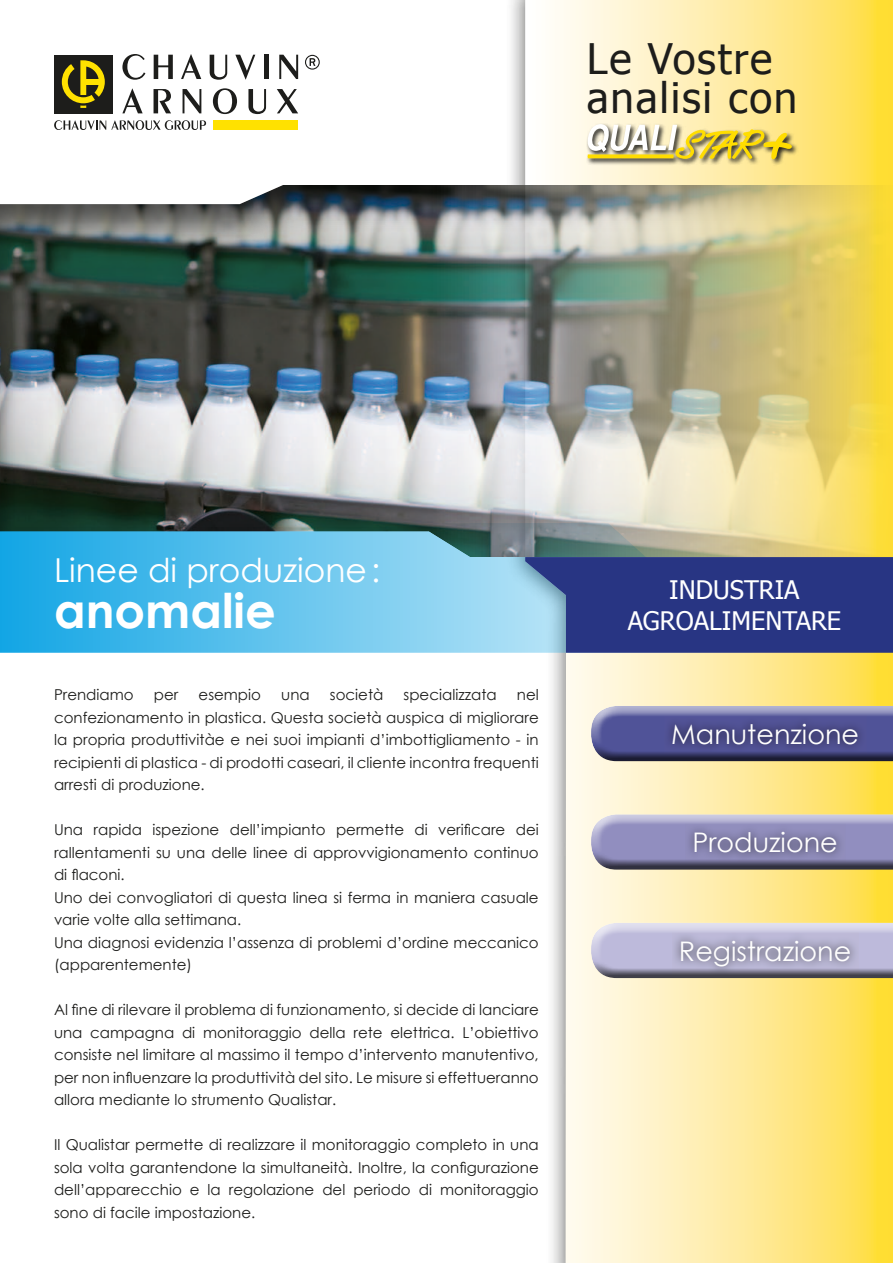
<style>
.page{position:relative;width:893px;height:1263px;background:#fff}
.page>*{position:absolute;margin:0;border:0;box-sizing:border-box;transform-origin:0 0}
.t1{font:700 48px "Century Gothic";color:#fff}
.t2{font:42px/39px "Frutiger";letter-spacing:.04em;color:#1d1d1b}
.t3{font:33px "Century Gothic";color:#fff}
.t4{font:27px "Century Gothic";color:#fff}
.t5{font:25.5px/30.6px "Frutiger";color:#fff;text-align:center}
.t6{font:15px/22.5px "Century Gothic";color:#1d1d1b;text-align:justify}
</style>
<div class="page">
<div style="left:504px;top:0;width:389px;height:1263px;background:#1d1d1b;opacity:.75"></div>
<svg style="left:525px;top:0;width:368px;height:1263px;background:#fdecab"></svg>
<svg style="left:0;top:557px;width:525px;height:96px;background:#5fc2ec"></svg>
<div style="left:214px;top:120px;width:84px;height:10px;background:#ffe100"></div>
<div style="left:54px;top:55px;width:59px;height:58px;background:#1d1d1b"></div>
<svg style="left:62px;top:60px;width:43px;height:48px"></svg>
<svg style="left:122px;top:54px;width:23px;height:26px"></svg>
<svg style="left:154px;top:55px;width:19px;height:24px"></svg>
<svg style="left:181px;top:54px;width:20px;height:25px"></svg>
<svg style="left:210px;top:55px;width:17px;height:25px"></svg>
<svg style="left:235px;top:55px;width:20px;height:25px"></svg>
<hr style="left:264px;top:55px;width:4px;height:24px;background:#1d1d1b">
<svg style="left:279px;top:55px;width:19px;height:24px"></svg>
<svg style="left:122px;top:88px;width:21px;height:25px"></svg>
<svg style="left:154px;top:89px;width:17px;height:24px"></svg>
<svg style="left:183px;top:89px;width:18px;height:24px"></svg>
<svg style="left:213px;top:88px;width:24px;height:26px"></svg>
<svg style="left:248px;top:89px;width:18px;height:25px"></svg>
<svg style="left:277px;top:89px;width:21px;height:24px"></svg>
<svg style="left:54px;top:120px;width:152px;height:10px"></svg>
<svg style="left:305px;top:55px;width:15px;height:15px"></svg>
<svg style="left:525px;top:557px;width:368px;height:96px;background:#34458c"></svg>
<div style="left:580px;top:695px;width:313px;height:61px;background:#fff;opacity:.75"></div>
<div style="left:587px;top:711px;width:306px;height:61px;background:#1d1d1b;opacity:.75"></div>
<div style="left:580px;top:803px;width:313px;height:61px;background:#fff;opacity:.75"></div>
<div style="left:587px;top:819px;width:306px;height:61px;background:#1d1d1b;opacity:.75"></div>
<div style="left:580px;top:912px;width:313px;height:61px;background:#fff;opacity:.75"></div>
<div style="left:587px;top:928px;width:306px;height:61px;background:#1d1d1b;opacity:.75"></div>
<svg style="left:586px;top:123px;width:212px;height:43px;background:#ddce98"></svg>
<img style="left:588px;top:124px;width:203px;height:35px">
<div style="left:0;top:184px;width:893px;height:373px;background:#1d1d1b;opacity:.75"></div>
<h2 class="t2" style="left:587px;top:38px;width:212px">Le Vostre analisi con</h2>
<h3 class="t3" style="left:54px;top:547px;width:328px">Linee di produzione:</h3>
<h1 class="t1" style="left:54px;top:574px;width:223px">anomalie</h1>
<p class="t6" style="left:54px;top:683px;width:81px">Prendiamo</p>
<p class="t6" style="left:154px;top:683px;width:26px">per</p>
<p class="t6" style="left:199px;top:683px;width:64px">esempio</p>
<p class="t6" style="left:281px;top:683px;width:30px">una</p>
<p class="t6" style="left:330px;top:683px;width:55px">società</p>
<p class="t6" style="left:404px;top:683px;width:95px">specializzata</p>
<p class="t6" style="left:54px;top:683px;width:486px;text-indent:463px">nel confezionamento in plastica. Questa società auspica di migliorare la propria produttivitàe e nei suoi impianti d’imbottigliamento - in recipienti di plastica - di prodotti caseari, il cliente incontra frequenti arresti di produzione.</p>
<p class="t6" style="left:54px;top:818px;width:486px;text-align:left">Una rapida ispezione dell’impianto permette di verificare dei rallentamenti su una delle linee di approvvigionamento continuo di flaconi.<br>Uno dei convogliatori di questa linea si ferma in maniera casuale varie volte alla settimana.<br>Una diagnosi evidenzia l’assenza di problemi d’ordine meccanico (apparentemente)</p>
<p class="t6" style="left:54px;top:998px;width:486px">Al fine di rilevare il problema di funzionamento, si decide di lanciare una campagna di monitoraggio della rete elettrica. L’obiettivo consiste nel limitare al massimo il tempo d’intervento manutentivo, per non influenzare la produttività del sito. Le misure si effettueranno allora mediante lo strumento Qualistar.</p>
<p class="t6" style="left:54px;top:1133px;width:486px">Il Qualistar permette di realizzare il monitoraggio completo in una sola volta garantendone la simultaneità. Inoltre, la configurazione dell’apparecchio e la regolazione del periodo di monitoraggio sono di facile impostazione.</p>
<h3 class="t5" style="left:628px;top:574px;width:215px">INDUSTRIA<br>AGROALIMENTARE</h3>
<h3 class="t4" style="left:671px;top:715px;width:189px">Manutenzione</h3>
<h3 class="t4" style="left:692px;top:823px;width:147px">Produzione</h3>
<h3 class="t4" style="left:679px;top:932px;width:174px">Registrazione</h3>
</div>
